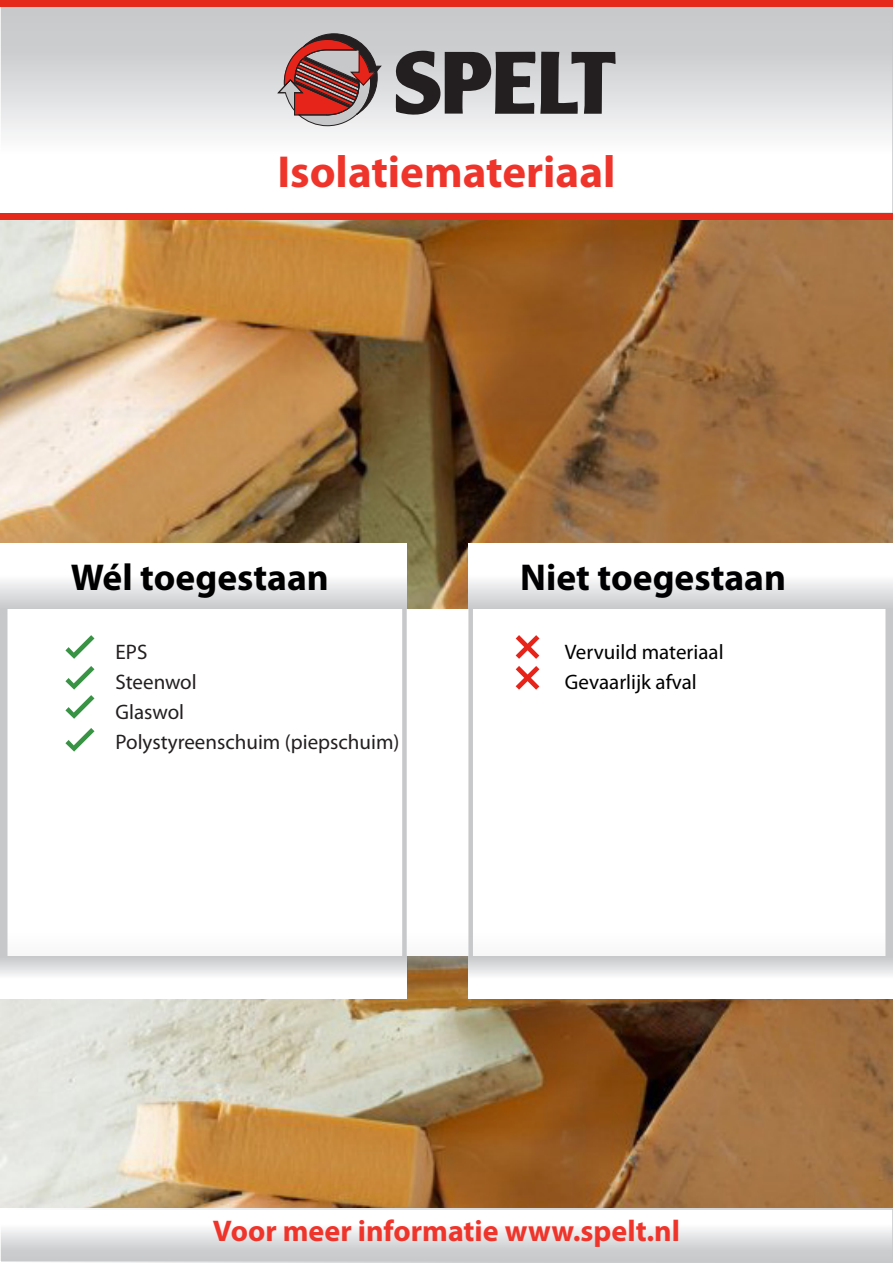
<style>
.page{position:relative;width:893px;height:1263px;background:#fff}
.page>*{position:absolute;margin:0;border:0;box-sizing:border-box;transform-origin:0 0}
.t1{font:700 45px "Myriad Pro";color:#ef352b}
.t2{font:700 37.5px "Myriad Pro";color:#000002}
.t3{font:700 37.5px "Myriad Pro";color:#000001}
.t4{font:700 30px "Myriad Pro";color:#ef352b}
.t5{font:21px "Myriad Pro";color:#231f20}
.t6{font:21px "Myriad Pro";color:#000}
</style>
<div class="page">
<img style="left:0;top:220px;width:893px;height:389px">
<img style="left:0;top:957px;width:893px;height:251px">
<div style="left:0;top:543px;width:407px;height:65px;background:linear-gradient(to bottom,#fff,#d5d7d9)"></div>
<div style="left:468px;top:957px;width:425px;height:41px;background:linear-gradient(to bottom,#d3d4d6,#fff)"></div>
<div style="left:468px;top:543px;width:425px;height:65px;background:linear-gradient(to bottom,#fff,#d5d7d9)"></div>
<div style="left:0;top:957px;width:407px;height:41px;background:linear-gradient(to bottom,#d3d4d6,#fff)"></div>
<div style="left:0;top:0;width:893px;height:213px;background:linear-gradient(to bottom,#c1bbbd,#fff)"></div>
<svg style="left:395px;top:51px;width:221px;height:66px;background:#757375"></svg>
<svg style="left:278px;top:34px;width:103px;height:92px;background:#ab7a78"></svg>
<svg style="left:65px;top:635px;width:29px;height:24px"></svg>
<svg style="left:65px;top:666px;width:29px;height:53px"></svg>
<svg style="left:65px;top:728px;width:29px;height:24px"></svg>
<svg style="left:516px;top:635px;width:23px;height:24px"></svg>
<svg style="left:516px;top:666px;width:23px;height:24px"></svg>
<div style="left:402px;top:608px;width:5px;height:349px;background:#c7c8ca"></div>
<div style="left:468px;top:608px;width:5px;height:349px;background:#c7c8ca"></div>
<div style="left:885px;top:608px;width:8px;height:349px;background:#c7c8ca"></div>
<div style="left:0;top:608px;width:8px;height:349px;background:#c7c8ca"></div>
<div style="left:0;top:0;width:893px;height:6px;background:#e52a1b"></div>
<div style="left:0;top:213px;width:893px;height:7px;background:#e52a1b"></div>
<div style="left:0;top:1209px;width:893px;height:53px;background:linear-gradient(to bottom,#fff,#c1c3c5)"></div>
<div style="left:0;top:1208px;width:893px;height:55px;border:2px solid #fff"></div>
<p class="t1" style="left:277px;top:142px;width:340px">Isolatiemateriaal</p>
<p class="t3" style="left:71px;top:553px;width:259px">Wél toegestaan</p>
<p class="t2" style="left:520px;top:553px;width:267px">Niet toegestaan</p>
<p class="t5" style="left:116px;top:639px;width:33px">EPS</p>
<p class="t5" style="left:116px;top:669px;width:83px">Steenwol</p>
<p class="t5" style="left:116px;top:699px;width:70px">Glaswol</p>
<p class="t5" style="left:116px;top:729px;width:286px">Polystyreenschuim (piepschuim)</p>
<p class="t6" style="left:565px;top:639px;width:160px">Vervuild materiaal</p>
<p class="t6" style="left:565px;top:669px;width:134px">Gevaarlijk afval</p>
<p class="t4" style="left:213px;top:1211px;width:469px">Voor meer informatie www.spelt.nl</p>
</div>
